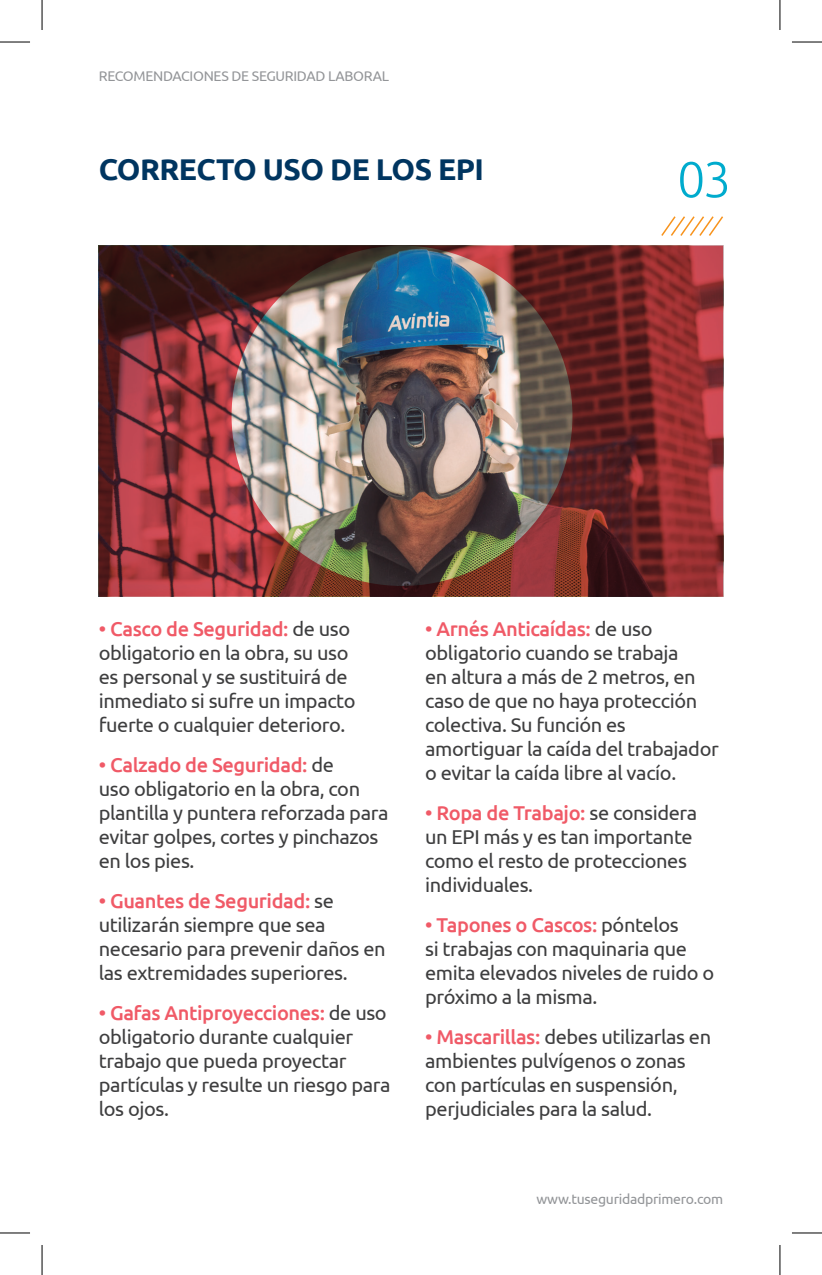
<style>
.page{position:relative;width:822px;height:1275px;background:#fff}
.page>*{position:absolute;margin:0;border:0;box-sizing:border-box;transform-origin:0 0}
.t1{font:300 50px "Ubuntu";color:#00abcd}
.t2{font:700 30px "Ubuntu";letter-spacing:-.02em;color:#003560}
.t3{font:20px/24px "Ubuntu";letter-spacing:-.02em;color:#3e3e3f}
.t4{font:14px "Ubuntu";letter-spacing:-.02em;color:#939598}
.s1{font-weight:500;color:#f05a67}
</style>
<div class="page">
<svg style="left:661px;top:216px;width:61px;height:20px"></svg>
<img style="left:99px;top:246px;width:623px;height:350px">
<img style="left:231px;top:246px;width:341px;height:340px;border-radius:170px">
<hr style="left:0;top:42px;width:30px;height:1px;background:#000">
<hr style="left:791px;top:42px;width:30px;height:1px;background:#000">
<hr style="left:0;top:1232px;width:30px;height:1px;background:#000">
<hr style="left:791px;top:1232px;width:30px;height:1px;background:#000">
<hr style="left:42px;top:0;width:1px;height:30px;background:#000">
<hr style="left:42px;top:1245px;width:1px;height:30px;background:#000">
<hr style="left:779px;top:0;width:1px;height:30px;background:#000">
<hr style="left:779px;top:1245px;width:1px;height:30px;background:#000">
<p class="t4" style="left:99px;top:68px;width:291px">RECOMENDACIONES DE SEGURIDAD LABORAL</p>
<h2 class="t2" style="left:99px;top:152px;width:386px">CORRECTO USO DE LOS EPI</h2>
<h1 class="t1" style="left:676px;top:150px;width:55px">03</h1>
<p class="t3" style="left:99px;top:616px;width:258px"><span class="s1">• Casco de Seguridad:</span> de uso obligatorio en la obra, su uso es personal y se sustituirá de inmediato si sufre un impacto fuerte o cualquier deterioro.</p>
<p class="t3" style="left:99px;top:752px;width:291px"><span class="s1">• Calzado de Seguridad:</span> de<br>uso obligatorio en la obra, con plantilla y puntera reforzada para evitar golpes, cortes y pinchazos en los pies.</p>
<p class="t3" style="left:99px;top:888px;width:288px"><span class="s1">• Guantes de Seguridad:</span> se utilizarán siempre que sea necesario para prevenir daños en las extremidades superiores.</p>
<p class="t3" style="left:99px;top:1000px;width:293px"><span class="s1">• Gafas Antiproyecciones:</span> de uso obligatorio durante cualquier trabajo que pueda proyectar partículas y resulte un riesgo para los ojos.</p>
<p class="t3" style="left:425px;top:616px;width:295px"><span class="s1">• Arnés Anticaídas:</span> de uso obligatorio cuando se trabaja<br>en altura a más de 2 metros, en caso de que no haya protección colectiva. Su función es amortiguar la caída del trabajador o evitar la caída libre al vacío.</p>
<p class="t3" style="left:425px;top:800px;width:273px"><span class="s1">• Ropa de Trabajo:</span> se considera un EPI más y es tan importante como el resto de protecciones individuales.</p>
<p class="t3" style="left:425px;top:912px;width:290px"><span class="s1">• Tapones o Cascos:</span> póntelos<br>si trabajas con maquinaria que emita elevados niveles de ruido o próximo a la misma.</p>
<p class="t3" style="left:425px;top:1024px;width:287px"><span class="s1">• Mascarillas:</span> debes utilizarlas en ambientes pulvígenos o zonas con partículas en suspensión, perjudiciales para la salud.</p>
<p class="t4" style="left:536px;top:1191px;width:188px">www.tuseguridadprimero.com</p>
</div>
